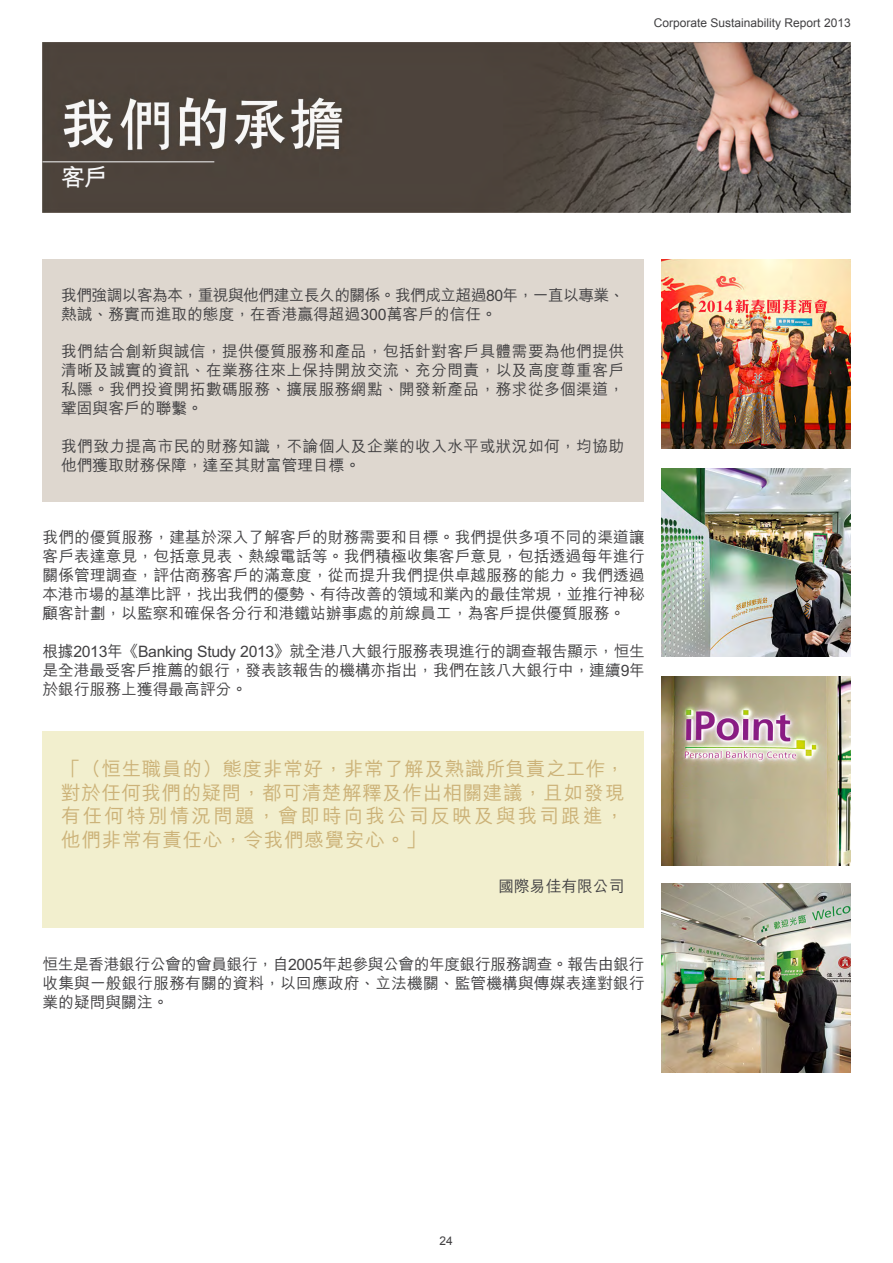
<style>
.page{position:relative;width:893px;height:1263px;background:#fff}
.page>*{position:absolute;margin:0;border:0;box-sizing:border-box;transform-origin:0 0}
.t1{font:700 24px "M Hei HK";color:#f7f8f9}
.t2{font:500 19.5px/23.4px "M Hei HK";letter-spacing:.115em;color:#ccb278;text-align:justify}
.t3{font:500 15.75px/18.9px "M Hei HK";color:#414042;text-align:justify}
.t4{font:500 15.75px/18.9px "M Hei HK";letter-spacing:-.035em;color:#414042}
.t5{font:500 15.75px/18.9px "M Hei HK";letter-spacing:.02em;color:#414042}
.t6{font:12px "Arial";color:#414042}
</style>
<div class="page">
<div style="left:42px;top:259px;width:602px;height:243px;background:#ded7cf"></div>
<img style="left:42px;top:43px;width:809px;height:170px">
<hr style="left:43px;top:161px;width:171px;height:1px;background:#f7f8f9">
<div style="left:42px;top:732px;width:602px;height:196px;background:#f2efce"></div>
<img style="left:662px;top:468px;width:189px;height:189px">
<img style="left:662px;top:259px;width:189px;height:189px">
<img style="left:662px;top:884px;width:189px;height:188px">
<img style="left:662px;top:676px;width:189px;height:189px">
<p class="t6" style="left:654px;top:15px;width:198px">Corporate Sustainability Report 2013</p>
<h1 class="t1" style="left:61px;top:160px;width:48px">客戶</h1>
<p class="t4" style="left:61px;top:284px;width:565px">我們強調以客為本，重視與他們建立長久的關係。我們成立超過80年，一直以專業、熱誠、務實而進取的態度，在香港贏得超過300萬客戶的信任。</p>
<p class="t3" style="left:61px;top:341px;width:565px">我們結合創新與誠信，提供優質服務和產品，包括針對客戶具體需要為他們提供清晰及誠實的資訊、在業務往來上保持開放交流、充分問責，以及高度尊重客戶私隱。我們投資開拓數碼服務、擴展服務網點、開發新產品，務求從多個渠道，鞏固與客戶的聯繫。</p>
<p class="t5" style="left:61px;top:435px;width:565px">我們致力提高市民的財務知識，不論個人及企業的收入水平或狀況如何，均協助他們獲取財務保障，達至其財富管理目標。</p>
<p class="t3" style="left:43px;top:527px;width:604px">我們的優質服務，建基於深入了解客戶的財務需要和目標。我們提供多項不同的渠道讓客戶表達意見，包括意見表、熱線電話等。我們積極收集客戶意見，包括透過每年進行關係管理調查，評估商務客戶的滿意度，從而提升我們提供卓越服務的能力。我們透過本港市場的基準比評，找出我們的優勢、有待改善的領域和業內的最佳常規，並推行神秘顧客計劃，以監察和確保各分行和港鐵站辦事處的前線員工，為客戶提供優質服務。</p>
<p class="t3" style="left:43px;top:640px;width:604px">根據2013年《Banking Study 2013》就全港八大銀行服務表現進行的調查報告顯示，恒生是全港最受客戶推薦的銀行，發表該報告的機構亦指出，我們在該八大銀行中，連續9年於銀行服務上獲得最高評分。</p>
<p class="t2" style="left:61px;top:756px;width:565px">「（恒生職員的）態度非常好，非常了解及熟識所負責之工作，對於任何我們的疑問，都可清楚解釋及作出相關建議，且如發現有任何特別情況問題，會即時向我公司反映及與我司跟進，他們非常有責任心，令我們感覺安心。」</p>
<p class="t3" style="left:498px;top:876px;width:127px">國際易佳有限公司</p>
<p class="t3" style="left:43px;top:953px;width:604px">恒生是香港銀行公會的會員銀行，自2005年起參與公會的年度銀行服務調查。報告由銀行收集與一般銀行服務有關的資料，以回應政府、立法機關、監管機構與傳媒表達對銀行業的疑問與關注。</p>
<p class="t6" style="left:440px;top:1232px;width:15px">24</p>
</div>
